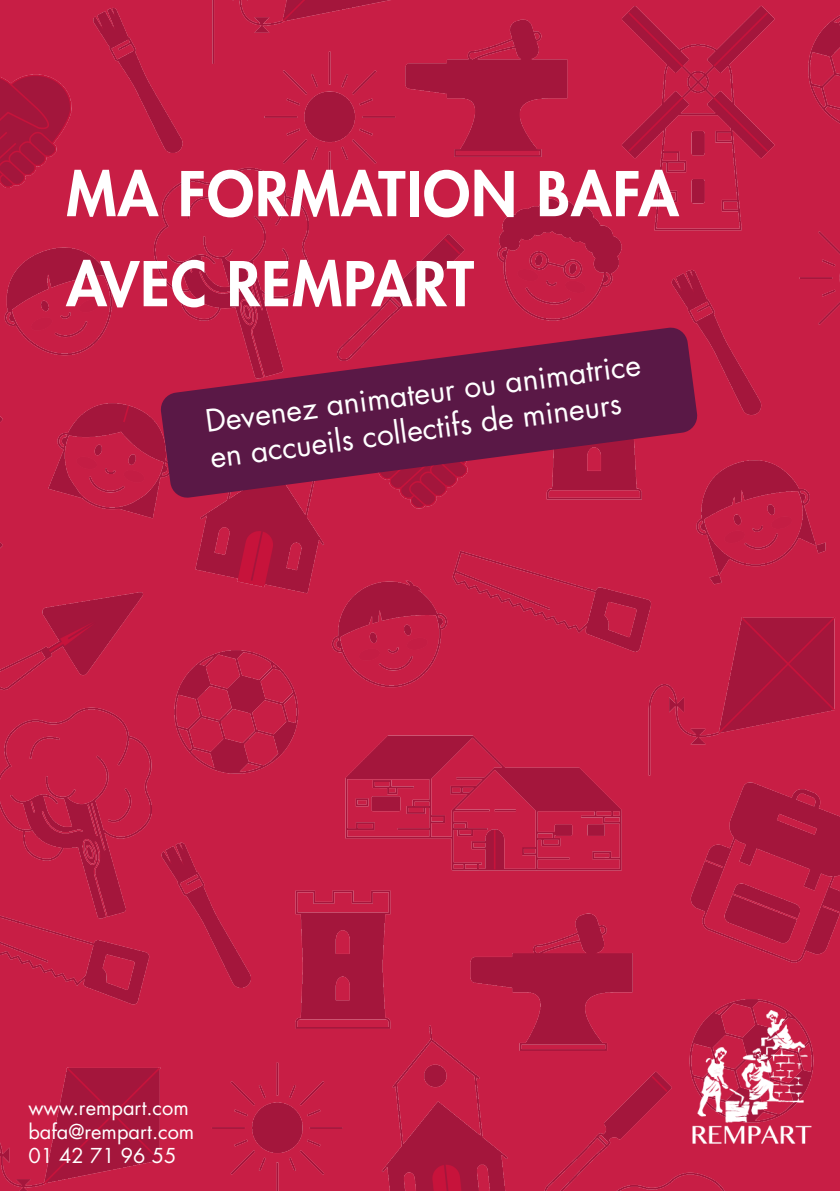
<style>
.page{position:relative;width:840px;height:1191px;background:#fff}
.page>*{position:absolute;margin:0;border:0;box-sizing:border-box;transform-origin:0 0}
.t1{font:800 60px "Futura Std";letter-spacing:.02em;color:#fff}
.t2{font:30px "Futura Std";color:#fff}
.t3{font:20px "Futura Std";color:#fff}
</style>
<div class="page">
<img style="left:0;top:0;width:839px;height:1191px">
<svg style="left:160px;top:326px;width:537px;height:173px;background:#821945"></svg>
<img style="left:692px;top:1011px;width:119px;height:132px">
<p class="t1" style="left:66px;top:156px;width:613px">MA FORMATION BAFA</p>
<p class="t1" style="left:66px;top:246px;width:409px">AVEC REMPART</p>
<p class="t2" style="left:203px;top:404px;width:440px;rotate:-8deg">Devenez animateur ou animatrice</p>
<p class="t2" style="left:208px;top:440px;width:416px;rotate:-8deg">en accueils collectifs de mineurs</p>
<p class="t3" style="left:28px;top:1094px;width:162px">www.rempart.com</p>
<p class="t3" style="left:28px;top:1118px;width:167px">bafa@rempart.com</p>
<p class="t3" style="left:28px;top:1142px;width:149px">01 42 71 96 55</p>
</div>
